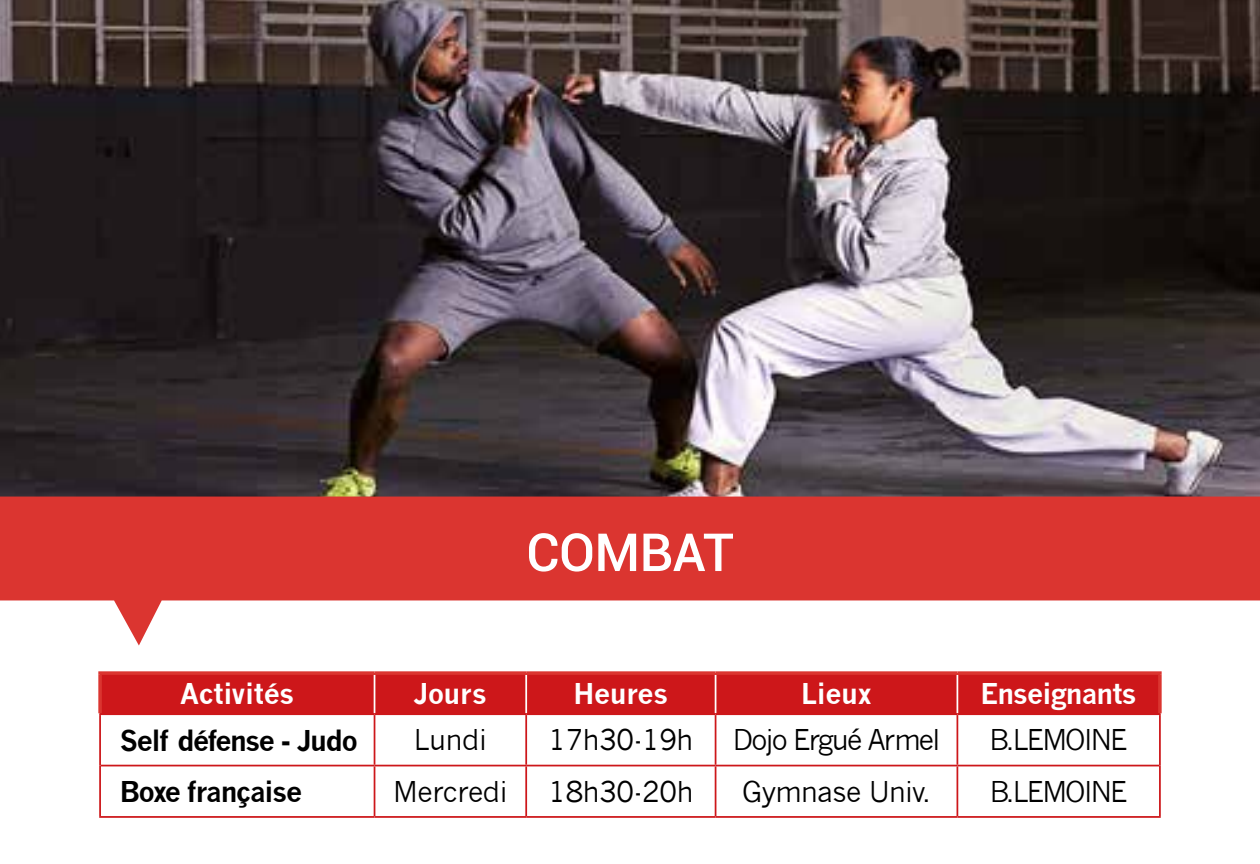
<style>
.page{position:relative;width:1260px;height:864px;background:#fff}
.page>*{position:absolute;margin:0;border:0;box-sizing:border-box;transform-origin:0 0}
.t1{font:500 52.5px "Roboto";letter-spacing:-.01em;color:#fff}
.t2{font:28px "News Gothic";letter-spacing:-.02em;color:#000}
.t3{font:700 28px "News Gothic";letter-spacing:-.05em;color:#000}
.t4{font:700 28px "News Gothic";letter-spacing:-.01em;color:#fff}
.t5{font:28px "News Gothic";letter-spacing:-.07em;color:#000}
.t6{font:28px "News Gothic";letter-spacing:-.06em;color:#000}
.t7{font:700 28px "News Gothic";letter-spacing:-.03em;color:#fff}
</style>
<div class="page">
<img style="left:0;top:0;width:1260px;height:496px">
<svg style="left:0;top:496px;width:1260px;height:149px;fill:#db3530"></svg>
<div style="left:102px;top:674px;width:1056px;height:39px;background:#cd171a"></div>
<svg style="left:101px;top:714px;width:1058px;height:101px"></svg>
<hr style="left:374px;top:674px;width:1px;height:39px;background:#fff">
<hr style="left:525px;top:674px;width:2px;height:39px;background:#fff">
<hr style="left:715px;top:674px;width:1px;height:39px;background:#fff">
<hr style="left:957px;top:674px;width:1px;height:39px;background:#fff">
<hr style="left:98px;top:671px;width:277px;height:3px;background:#db3530">
<svg style="left:98px;top:674px;width:4px;height:39px"></svg>
<hr style="left:375px;top:671px;width:151px;height:3px;background:#db3530">
<hr style="left:526px;top:671px;width:190px;height:3px;background:#db3530">
<hr style="left:716px;top:671px;width:241px;height:3px;background:#db3530">
<hr style="left:957px;top:671px;width:205px;height:3px;background:#db3530">
<svg style="left:1158px;top:674px;width:4px;height:39px"></svg>
<hr style="left:99px;top:713px;width:276px;height:1px;background:#cd171a">
<hr style="left:99px;top:714px;width:2px;height:51px;background:#cd171a">
<hr style="left:375px;top:713px;width:151px;height:1px;background:#cd171a">
<hr style="left:526px;top:713px;width:190px;height:1px;background:#cd171a">
<hr style="left:716px;top:713px;width:241px;height:1px;background:#cd171a">
<hr style="left:957px;top:713px;width:204px;height:1px;background:#cd171a">
<hr style="left:1159px;top:714px;width:2px;height:51px;background:#cd171a">
<hr style="left:99px;top:765px;width:2px;height:50px;background:#cd171a">
<hr style="left:1159px;top:765px;width:2px;height:50px;background:#cd171a">
<hr style="left:99px;top:815px;width:276px;height:2px;background:#cd171a">
<hr style="left:375px;top:815px;width:151px;height:2px;background:#cd171a">
<hr style="left:526px;top:815px;width:190px;height:2px;background:#cd171a">
<hr style="left:716px;top:815px;width:241px;height:2px;background:#cd171a">
<hr style="left:957px;top:815px;width:204px;height:2px;background:#cd171a">
<hr style="left:374px;top:714px;width:1px;height:50px;background:#cd171a">
<hr style="left:525px;top:714px;width:2px;height:50px;background:#cd171a">
<hr style="left:715px;top:714px;width:1px;height:50px;background:#cd171a">
<hr style="left:957px;top:714px;width:1px;height:50px;background:#cd171a">
<hr style="left:101px;top:764px;width:274px;height:2px;background:#cd171a">
<hr style="left:375px;top:764px;width:151px;height:2px;background:#cd171a">
<hr style="left:374px;top:766px;width:1px;height:49px;background:#cd171a">
<hr style="left:526px;top:764px;width:190px;height:2px;background:#cd171a">
<hr style="left:525px;top:766px;width:2px;height:49px;background:#cd171a">
<hr style="left:716px;top:764px;width:241px;height:2px;background:#cd171a">
<hr style="left:715px;top:766px;width:1px;height:49px;background:#cd171a">
<hr style="left:957px;top:764px;width:202px;height:2px;background:#cd171a">
<hr style="left:957px;top:766px;width:1px;height:49px;background:#cd171a">
<h1 class="t1" style="left:526px;top:515px;width:209px">COMBAT</h1>
<p class="t4" style="left:180px;top:676px;width:116px">Activités</p>
<p class="t4" style="left:414px;top:676px;width:75px">Jours</p>
<p class="t4" style="left:574px;top:676px;width:96px">Heures</p>
<p class="t4" style="left:801px;top:676px;width:72px">Lieux</p>
<p class="t7" style="left:981px;top:676px;width:158px">Enseignants</p>
<p class="t3" style="left:120px;top:722px;width:239px">Self défense - Judo</p>
<p class="t2" style="left:414px;top:723px;width:75px">Lundi</p>
<p class="t2" style="left:548px;top:723px;width:146px">17h30-19h</p>
<p class="t6" style="left:733px;top:723px;width:209px">Dojo Ergué Armel</p>
<p class="t5" style="left:990px;top:723px;width:140px">B.LEMOINE</p>
<p class="t3" style="left:120px;top:774px;width:184px">Boxe française</p>
<p class="t2" style="left:393px;top:774px;width:116px">Mercredi</p>
<p class="t2" style="left:549px;top:774px;width:146px">18h30-20h</p>
<p class="t2" style="left:742px;top:774px;width:190px">Gymnase Univ.</p>
<p class="t5" style="left:990px;top:774px;width:140px">B.LEMOINE</p>
</div>
